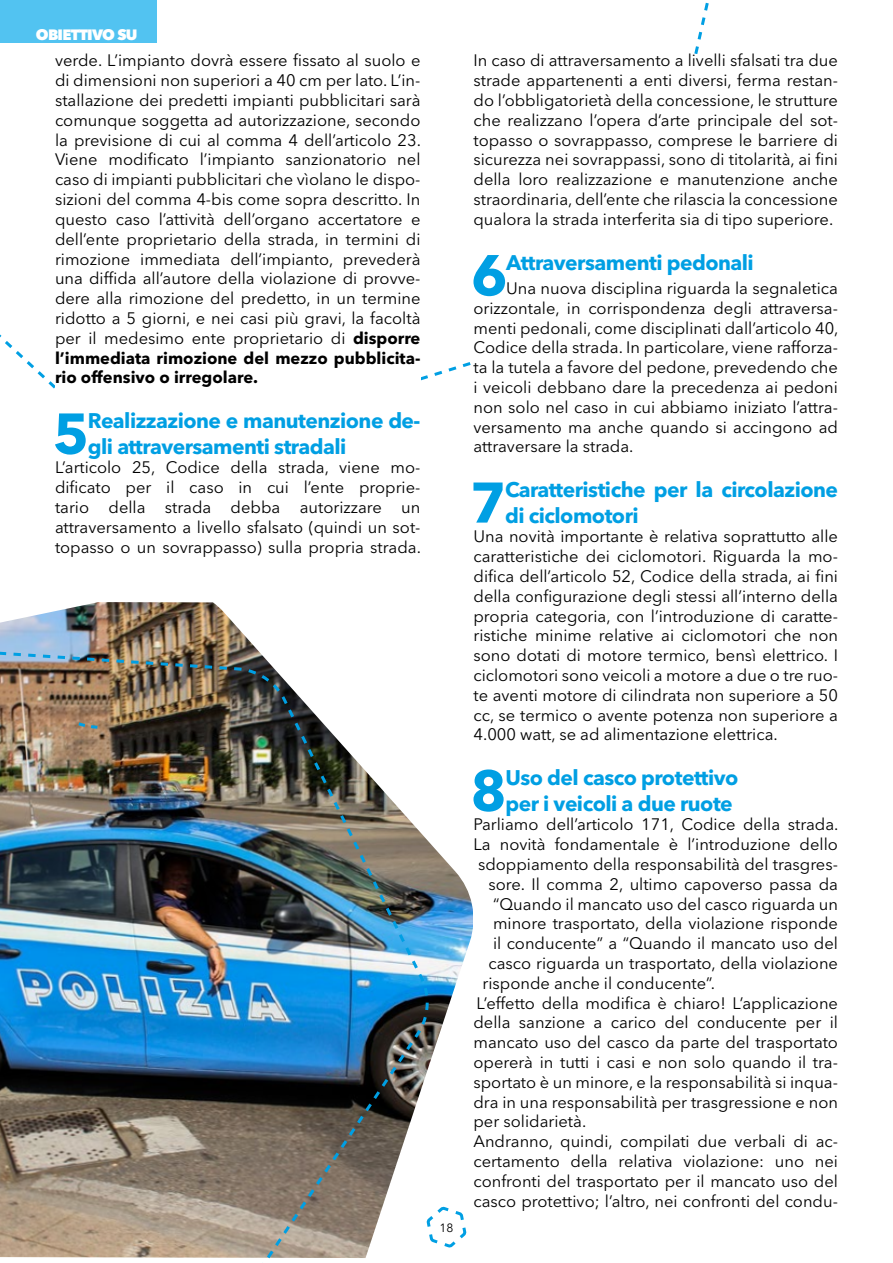
<style>
.page{position:relative;width:893px;height:1263px;background:#fff}
.page>*{position:absolute;margin:0;border:0;box-sizing:border-box;transform-origin:0 0}
.t1{font:700 56.55px "Avenir Next LT Pro";color:#009fe3}
.t2{font:700 21px/25.2px "Avenir Next LT Pro";letter-spacing:-.025em;color:#009fe3}
.t3{font:16.5px/19.8px "Avenir Next LT Pro";color:#000;text-align:justify}
.t4{font:800 15px "Avenir Next";letter-spacing:-.05em;color:#fff}
.t5{font:12px "Avenir Next";color:#000}
.s1{font-weight:700}
</style>
<div class="page">
<svg style="left:0;top:0;width:709px;height:389px"></svg>
<img style="left:0;top:602px;width:473px;height:646px">
<div style="left:473px;top:54px;width:366px;height:1155px;background:#fff"></div>
<div style="left:55px;top:54px;width:365px;height:503px;background:#fff"></div>
<svg style="left:427px;top:984px;width:2px;height:47px"></svg>
<img style="left:0;top:645px;width:427px;height:614px">
<svg style="left:75px;top:720px;width:26px;height:10px"></svg>
<p class="t4" style="left:36px;top:26px;width:103px">OBIETTIVO SU</p>
<p class="t3" style="left:55px;top:51px;width:367px">verde. L’impianto dovrà essere fissato al suolo e di dimensioni non superiori a 40 cm per lato. L’in&shy;stallazione dei predetti impianti pubblicitari sarà comunque soggetta ad autorizzazione, secondo la previsione di cui al comma 4 dell’articolo 23.<br>Viene modificato l’impianto sanzionatorio nel caso di impianti pubblicitari che vìolano le dispo&shy;sizioni del comma 4-bis come sopra descritto. In questo caso l’attività dell’organo accertatore e dell’ente proprietario della strada, in termini di rimozione immediata dell’impianto, prevederà una diffida all’autore della violazione di provve&shy;dere alla rimozione del predetto, in un termine ridotto a 5 giorni, e nei casi più gravi, la facoltà per il medesimo ente proprietario di <span class="s1">disporre l’immediata rimozione del mezzo pubblicita&shy;rio offensivo o irregolare.</span></p>
<h1 class="t1" style="left:53px;top:399px;width:38px">5</h1>
<p class="t2" style="left:88px;top:408px;width:334px">Realizzazione e manutenzione de&shy;gli attraversamenti stradali</p>
<p class="t3" style="left:55px;top:458px;width:367px">L’articolo 25, Codice della strada, viene mo&shy;dificato per il caso in cui l’ente proprie&shy;tario della strada debba autorizzare un attraversamento a livello sfalsato (quindi un sot&shy;topasso o un sovrappasso) sulla propria strada.</p>
<p class="t5" style="left:439px;top:1217px;width:15px">18</p>
<p class="t3" style="left:473px;top:51px;width:366px">In caso di attraversamento a livelli sfalsati tra due strade appartenenti a enti diversi, ferma restan&shy;do l’obbligatorietà della concessione, le strutture che realizzano l’opera d’arte principale del sot&shy;topasso o sovrappasso, comprese le barriere di sicurezza nei sovrappassi, sono di titolarità, ai fini della loro realizzazione e manutenzione anche straordinaria, dell’ente che rilascia la concessione qualora la strada interferita sia di tipo superiore.</p>
<h1 class="t1" style="left:471px;top:241px;width:38px">6</h1>
<p class="t2" style="left:506px;top:250px;width:249px">Attraversamenti pedonali</p>
<p class="t3" style="left:473px;top:278px;width:366px;text-indent:33px">Una nuova disciplina riguarda la segnaletica orizzontale, in corrispondenza degli attraversa&shy;menti pedonali, come disciplinati dall’articolo 40, Codice della strada. In particolare, viene rafforza&shy;ta la tutela a favore del pedone, prevedendo che i veicoli debbano dare la precedenza ai pedoni non solo nel caso in cui abbiamo iniziato l’attra&shy;versamento ma anche quando si accingono ad attraversare la strada.</p>
<h1 class="t1" style="left:470px;top:468px;width:38px">7</h1>
<p class="t2" style="left:505px;top:477px;width:334px">Caratteristiche per la circolazione di ciclomotori</p>
<p class="t3" style="left:473px;top:527px;width:366px">Una novità importante è relativa soprattutto alle caratteristiche dei ciclomotori. Riguarda la mo&shy;difica dell’articolo 52, Codice della strada, ai fini della configurazione degli stessi all’interno della propria categoria, con l’introduzione di caratte&shy;ristiche minime relative ai ciclomotori che non sono dotati di motore termico, bensì elettrico. I ciclomotori sono veicoli a motore a due o tre ruo&shy;te aventi motore di cilindrata non superiore a 50 cc, se termico o avente potenza non superiore a 4.000 watt, se ad alimentazione elettrica.</p>
<h1 class="t1" style="left:470px;top:756px;width:38px">8</h1>
<p class="t2" style="left:505px;top:765px;width:234px">Uso del casco protettivo per i veicoli a due ruote</p>
<p class="t3" style="left:473px;top:815px;width:366px">Parliamo dell’articolo 171, Codice della strada.</p>
<p class="t3" style="left:473px;top:834px;width:366px">La novità fondamentale è l’introduzione dello</p>
<p class="t3" style="left:478px;top:854px;width:361px">sdoppiamento della responsabilità del trasgres-</p>
<p class="t3" style="left:488px;top:874px;width:351px">sore. Il comma 2, ultimo capoverso passa da</p>
<p class="t3" style="left:493px;top:894px;width:347px">“Quando il mancato uso del casco riguarda un</p>
<p class="t3" style="left:493px;top:914px;width:347px">minore trasportato, della violazione risponde</p>
<p class="t3" style="left:493px;top:933px;width:346px">il conducente” a “Quando il mancato uso del</p>
<p class="t3" style="left:488px;top:953px;width:351px">casco riguarda un trasportato, della violazione</p>
<p class="t3" style="left:482px;top:973px;width:234px">risponde anche il conducente”.</p>
<p class="t3" style="left:476px;top:993px;width:363px">L’effetto della modifica è chiaro! L’applicazione</p>
<p class="t3" style="left:473px;top:1013px;width:366px">della sanzione a carico del conducente per il</p>
<p class="t3" style="left:473px;top:1032px;width:366px">mancato uso del casco da parte del trasportato</p>
<p class="t3" style="left:473px;top:1052px;width:366px">opererà in tutti i casi e non solo quando il tra-</p>
<p class="t3" style="left:473px;top:1072px;width:366px">sportato è un minore, e la responsabilità si inqua-</p>
<p class="t3" style="left:473px;top:1092px;width:366px">dra in una responsabilità per trasgressione e non</p>
<p class="t3" style="left:473px;top:1112px;width:114px">per solidarietà.</p>
<p class="t3" style="left:473px;top:1131px;width:366px">Andranno, quindi, compilati due verbali di ac-</p>
<p class="t3" style="left:473px;top:1151px;width:366px">certamento della relativa violazione: uno nei</p>
<p class="t3" style="left:473px;top:1171px;width:366px">confronti del trasportato per il mancato uso del</p>
<p class="t3" style="left:473px;top:1191px;width:366px">casco protettivo; l’altro, nei confronti del condu-</p>
</div>
